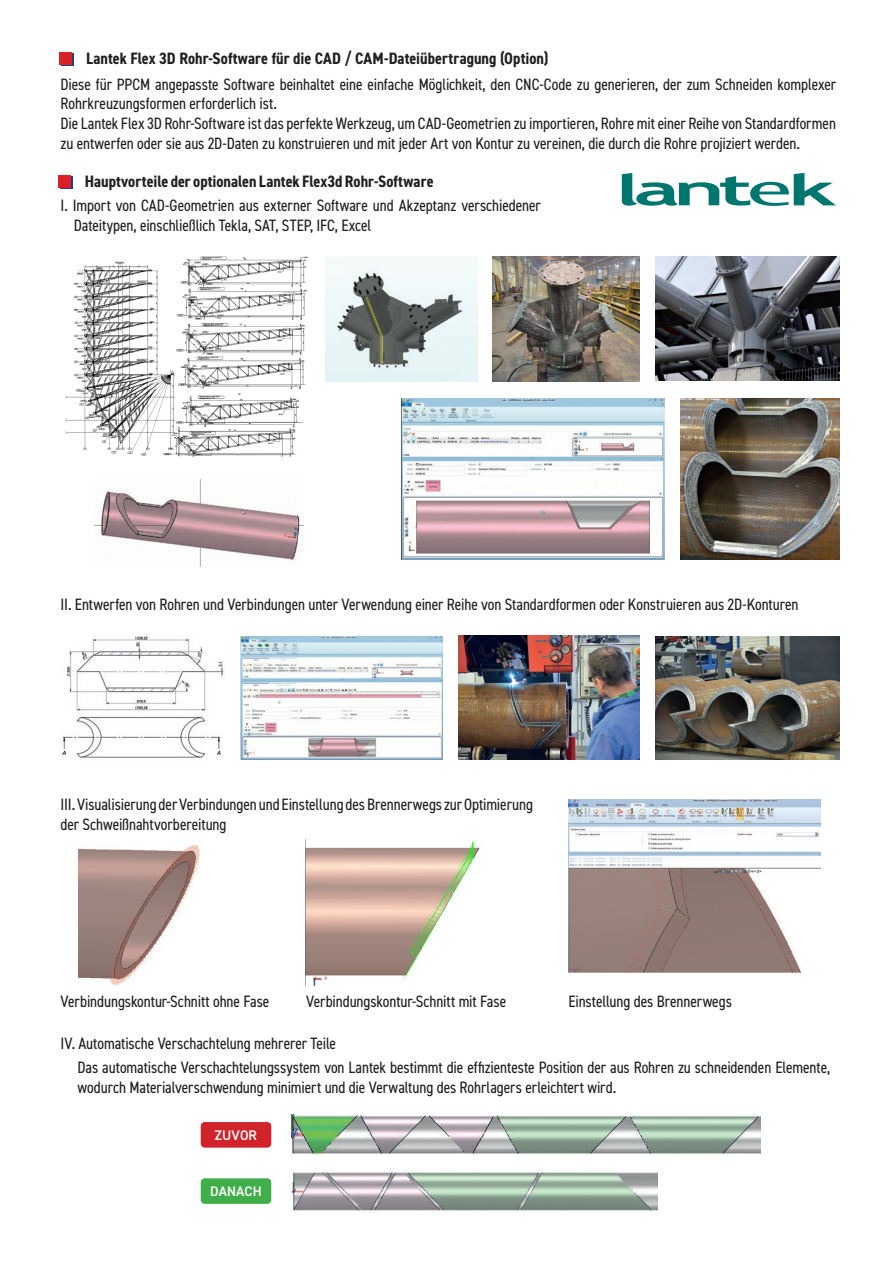
<style>
.page{position:relative;width:893px;height:1263px;background:#fff}
.page>*{position:absolute;margin:0;border:0;box-sizing:border-box;transform-origin:0 0}
.tekst_ulotka_promote{font:condensed 16.5px/19.8px "DIN2014";letter-spacing:-.005em;color:#231f20}
.tekst_ulotka_promote-2{font:700 condensed 16.5px "DIN2014";color:#231f20}
.t1{font:600 13.8px "DIN2014";letter-spacing:.01em;color:#fff}
</style>
<div class="page">
<img style="left:680px;top:399px;width:160px;height:160px">
<img style="left:458px;top:635px;width:181px;height:124px">
<img style="left:655px;top:636px;width:185px;height:123px">
<img style="left:402px;top:399px;width:263px;height:160px">
<img style="left:240px;top:637px;width:202px;height:122px">
<img style="left:94px;top:479px;width:210px;height:88px">
<img style="left:656px;top:257px;width:184px;height:124px">
<img style="left:305px;top:839px;width:175px;height:147px">
<div style="left:60px;top:176px;width:12px;height:13px;background:#1a4383"></div>
<div style="left:58px;top:175px;width:13px;height:13px;background:#da2128"></div>
<img style="left:66px;top:257px;width:242px;height:199px">
<img style="left:78px;top:845px;width:122px;height:140px">
<img style="left:568px;top:799px;width:253px;height:174px">
<img style="left:291px;top:1115px;width:470px;height:39px">
<img style="left:291px;top:1169px;width:366px;height:42px">
<div style="left:201px;top:1122px;width:70px;height:25px;background:#d1232a;border-radius:4px"></div>
<div style="left:201px;top:1178px;width:70px;height:26px;background:#40ae49;border-radius:4px"></div>
<svg style="left:622px;top:173px;width:214px;height:33px"></svg>
<img style="left:62px;top:637px;width:162px;height:121px">
<div style="left:61px;top:53px;width:13px;height:13px;background:#1a4383"></div>
<div style="left:59px;top:52px;width:13px;height:13px;background:#da2128"></div>
<img style="left:325px;top:257px;width:153px;height:125px">
<img style="left:493px;top:257px;width:146px;height:124px">
<p class="tekst_ulotka_promote-2" style="left:86px;top:48px;width:464px">Lantek Flex 3D Rohr-Software für die CAD / CAM-Dateiübertragung (Option)</p>
<p class="tekst_ulotka_promote" style="left:61px;top:73px;width:777px">Diese für PPCM angepasste Software beinhaltet eine einfache Möglichkeit, den CNC-Code zu generieren, der zum Schneiden komplexer<br>Rohrkreuzungsformen erforderlich ist.</p>
<p class="tekst_ulotka_promote" style="left:61px;top:113px;width:777px">Die Lantek Flex 3D Rohr-Software ist das perfekte Werkzeug, um CAD-Geometrien zu importieren, Rohre mit einer Reihe von Standardformen zu entwerfen oder sie aus 2D-Daten zu konstruieren und mit jeder Art von Kontur zu vereinen, die durch die Rohre projiziert werden.</p>
<p class="tekst_ulotka_promote-2" style="left:85px;top:170px;width:350px">Hauptvorteile der optionalen Lantek Flex3d Rohr-Software</p>
<p class="tekst_ulotka_promote" style="left:74px;top:195px;width:469px;text-indent:-13px">I. Import von CAD-Geometrien aus externer Software und Akzeptanz verschiedener<br>Dateitypen, einschließlich Tekla, SAT, STEP, IFC, Excel</p>
<p class="tekst_ulotka_promote" style="left:61px;top:593px;width:739px">II. Entwerfen von Rohren und Verbindungen unter Verwendung einer Reihe von Standardformen oder Konstruieren aus 2D-Konturen</p>
<p class="tekst_ulotka_promote" style="left:61px;top:793px;width:474px">III. Visualisierung der Verbindungen und Einstellung des Brennerwegs zur Optimierung der Schweißnahtvorbereitung</p>
<p class="tekst_ulotka_promote" style="left:61px;top:990px;width:210px">Verbindungskontur-Schnitt ohne Fase</p>
<p class="tekst_ulotka_promote" style="left:306px;top:990px;width:202px">Verbindungskontur-Schnitt mit Fase</p>
<p class="tekst_ulotka_promote" style="left:568px;top:990px;width:165px">Einstellung des Brennerwegs</p>
<p class="tekst_ulotka_promote" style="left:61px;top:1032px;width:277px">IV. Automatische Verschachtelung mehrerer Teile</p>
<p class="tekst_ulotka_promote" style="left:78px;top:1056px;width:754px">Das automatische Verschachtelungssystem von Lantek bestimmt die effizienteste Position der aus Rohren zu schneidenden Elemente, wodurch Materialverschwendung minimiert und die Verwaltung des Rohrlagers erleichtert wird.</p>
<p class="t1" style="left:215px;top:1126px;width:44px">ZUVOR</p>
<p class="t1" style="left:210px;top:1182px;width:53px">DANACH</p>
</div>
